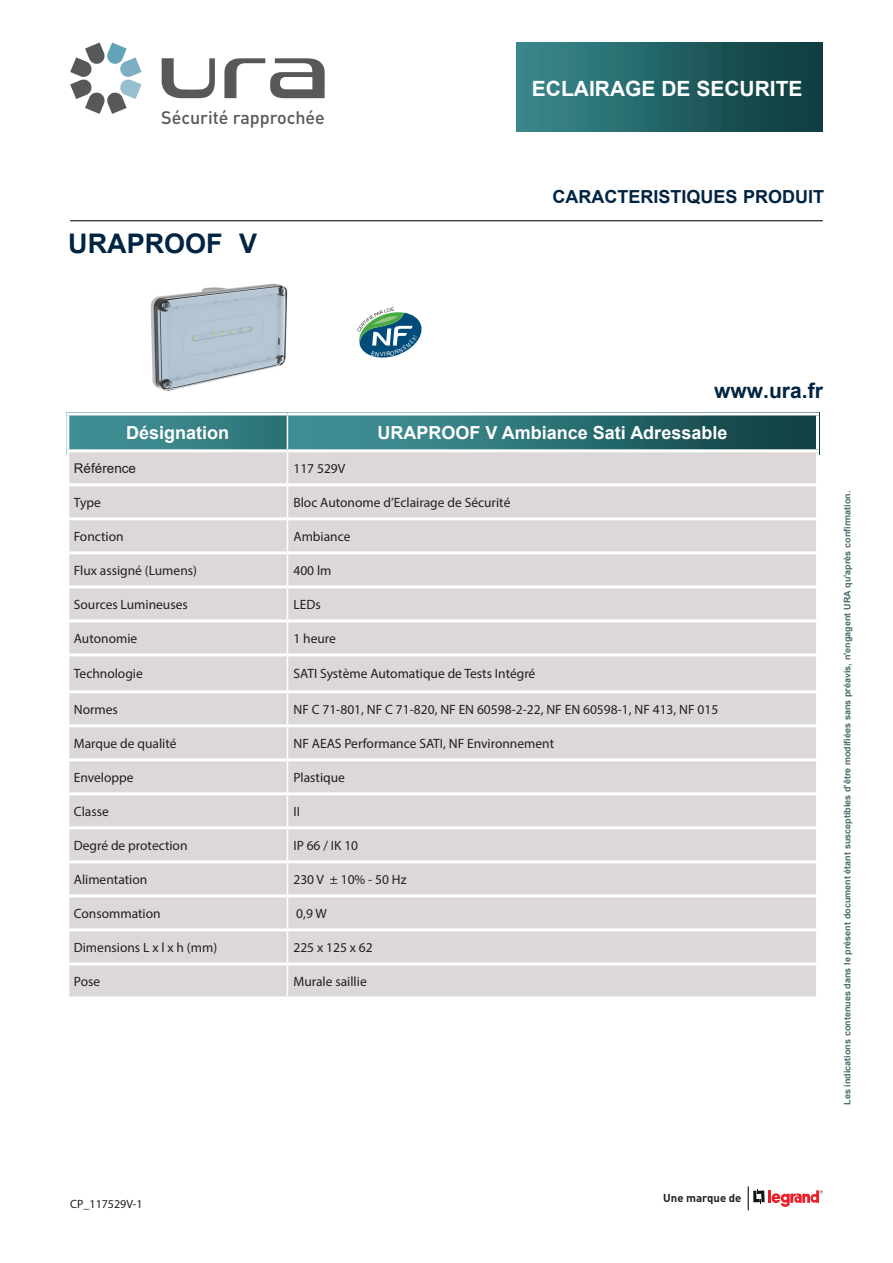
<style>
.page{position:relative;width:893px;height:1263px;background:#fff}
.page>*{position:absolute;margin:0;border:0;box-sizing:border-box;transform-origin:0 0}
.titre-produit{font:700 27px "Arial";color:#002442}
.Coordonnées{font:700 21px "Arial";color:#fff}
.Référence{font:700 21px "Arial";color:#002442}
.t1{font:700 18px "Arial";color:#fff}
.t2{font:700 18px "Arial";color:#002442}
.t3{font:500 17.85px "DIN Pro";color:#57585a}
.t4{font:13.5px "Myriad Pro";color:#231f20}
.t5{font:13.5px "Arial";color:#231f20}
.pied-de-page-suite{font:12px "Myriad Pro";color:#231f20}
.t6{font:700 11.4px "DIN Pro";color:#231f20}
.t7{font:700 9px "Arial";color:#486b6f}
</style>
<div class="page">
<hr style="left:70px;top:220px;width:753px;height:1px;background:#231f20">
<svg style="left:748px;top:1186px;width:75px;height:24px"></svg>
<svg style="left:162px;top:58px;width:53px;height:40px"></svg>
<svg style="left:70px;top:43px;width:72px;height:71px"></svg>
<svg style="left:224px;top:58px;width:101px;height:40px"></svg>
<div style="left:517px;top:43px;width:306px;height:89px;background:linear-gradient(to right,#3a898e,#0b393c)"></div>
<img style="left:150px;top:283px;width:138px;height:108px">
<div style="left:289px;top:412px;width:530px;height:42px;background:linear-gradient(to right,#44999f,#0f4143)"></div>
<div style="left:66px;top:412px;width:221px;height:42px;background:linear-gradient(to right,#419297,#2d7477)"></div>
<div style="left:69px;top:452px;width:747px;height:544px;background:#dcd8d7"></div>
<hr style="left:287px;top:452px;width:1px;height:31px;background:#fff">
<hr style="left:287px;top:486px;width:1px;height:31px;background:#fff">
<hr style="left:287px;top:520px;width:1px;height:31px;background:#fff">
<hr style="left:287px;top:554px;width:1px;height:31px;background:#fff">
<hr style="left:287px;top:588px;width:1px;height:31px;background:#fff">
<hr style="left:287px;top:622px;width:1px;height:31px;background:#fff">
<hr style="left:287px;top:656px;width:1px;height:34px;background:#fff">
<hr style="left:287px;top:693px;width:1px;height:31px;background:#fff">
<hr style="left:287px;top:727px;width:1px;height:31px;background:#fff">
<hr style="left:287px;top:761px;width:1px;height:31px;background:#fff">
<hr style="left:287px;top:795px;width:1px;height:31px;background:#fff">
<hr style="left:287px;top:829px;width:1px;height:31px;background:#fff">
<hr style="left:287px;top:863px;width:1px;height:31px;background:#fff">
<hr style="left:287px;top:897px;width:1px;height:31px;background:#fff">
<hr style="left:287px;top:931px;width:1px;height:31px;background:#fff">
<hr style="left:287px;top:965px;width:1px;height:31px;background:#fff">
<hr style="left:66px;top:412px;width:221px;height:3px;background:#fff">
<hr style="left:66px;top:415px;width:3px;height:34px;background:#fff">
<hr style="left:287px;top:412px;width:532px;height:3px;background:#fff">
<hr style="left:816px;top:415px;width:3px;height:34px;background:#fff">
<hr style="left:66px;top:449px;width:221px;height:3px;background:#fff">
<hr style="left:66px;top:452px;width:3px;height:31px;background:#fff">
<hr style="left:287px;top:449px;width:532px;height:3px;background:#fff">
<hr style="left:816px;top:452px;width:3px;height:31px;background:#fff">
<hr style="left:66px;top:483px;width:221px;height:3px;background:#fff">
<hr style="left:287px;top:483px;width:532px;height:3px;background:#fff">
<hr style="left:66px;top:517px;width:221px;height:3px;background:#fff">
<hr style="left:287px;top:517px;width:532px;height:3px;background:#fff">
<hr style="left:66px;top:551px;width:221px;height:3px;background:#fff">
<hr style="left:287px;top:551px;width:532px;height:3px;background:#fff">
<hr style="left:66px;top:585px;width:221px;height:3px;background:#fff">
<hr style="left:287px;top:585px;width:532px;height:3px;background:#fff">
<hr style="left:66px;top:619px;width:221px;height:3px;background:#fff">
<hr style="left:287px;top:619px;width:532px;height:3px;background:#fff">
<hr style="left:66px;top:653px;width:221px;height:3px;background:#fff">
<hr style="left:287px;top:653px;width:532px;height:3px;background:#fff">
<hr style="left:66px;top:690px;width:221px;height:3px;background:#fff">
<hr style="left:287px;top:690px;width:532px;height:3px;background:#fff">
<hr style="left:66px;top:724px;width:221px;height:3px;background:#fff">
<hr style="left:287px;top:724px;width:532px;height:3px;background:#fff">
<hr style="left:66px;top:758px;width:221px;height:3px;background:#fff">
<hr style="left:287px;top:758px;width:532px;height:3px;background:#fff">
<hr style="left:66px;top:792px;width:221px;height:3px;background:#fff">
<hr style="left:287px;top:792px;width:532px;height:3px;background:#fff">
<hr style="left:66px;top:826px;width:221px;height:3px;background:#fff">
<hr style="left:287px;top:826px;width:532px;height:3px;background:#fff">
<hr style="left:66px;top:860px;width:221px;height:3px;background:#fff">
<hr style="left:287px;top:860px;width:532px;height:3px;background:#fff">
<hr style="left:66px;top:894px;width:221px;height:3px;background:#fff">
<hr style="left:287px;top:894px;width:532px;height:3px;background:#fff">
<hr style="left:66px;top:928px;width:221px;height:3px;background:#fff">
<hr style="left:287px;top:928px;width:532px;height:3px;background:#fff">
<hr style="left:66px;top:962px;width:221px;height:3px;background:#fff">
<hr style="left:287px;top:962px;width:532px;height:3px;background:#fff">
<svg style="left:358px;top:307px;width:63px;height:51px"></svg>
<h3 class="t3" style="left:161px;top:103px;width:165px">Sécurité rapprochée</h3>
<p class="titre-produit" style="left:68px;top:225px;width:191px">URAPROOF V</p>
<p class="Coordonnées" style="left:532px;top:73px;width:272px">ECLAIRAGE DE SECURITE</p>
<h3 class="t2" style="left:553px;top:184px;width:273px">CARACTERISTIQUES PRODUIT</h3>
<p class="Référence" style="left:714px;top:376px;width:110px">www.ura.fr</p>
<p class="t1" style="left:126px;top:420px;width:105px">Désignation</p>
<p class="t1" style="left:378px;top:420px;width:351px">URAPROOF V Ambiance Sati Adressable</p>
<p class="t5" style="left:74px;top:459px;width:64px">Référence</p>
<p class="t4" style="left:293px;top:460px;width:53px">117 529V</p>
<p class="t4" style="left:74px;top:494px;width:28px">Type</p>
<p class="t4" style="left:293px;top:494px;width:218px">Bloc Autonome d’Eclairage de Sécurité</p>
<p class="t4" style="left:74px;top:528px;width:51px">Fonction</p>
<p class="t4" style="left:293px;top:528px;width:59px">Ambiance</p>
<p class="t4" style="left:74px;top:562px;width:125px">Flux assigné (Lumens)</p>
<p class="t4" style="left:293px;top:562px;width:40px">400 lm</p>
<p class="t4" style="left:74px;top:596px;width:115px">Sources Lumineuses</p>
<p class="t4" style="left:293px;top:596px;width:29px">LEDs</p>
<p class="t4" style="left:74px;top:630px;width:65px">Autonomie</p>
<p class="t4" style="left:293px;top:630px;width:44px">1 heure</p>
<p class="t4" style="left:74px;top:665px;width:70px">Technologie</p>
<p class="t4" style="left:293px;top:665px;width:243px">SATI Système Automatique de Tests Intégré</p>
<p class="t4" style="left:74px;top:701px;width:46px">Normes</p>
<p class="t4" style="left:293px;top:701px;width:426px">NF C 71-801, NF C 71-820, NF EN 60598-2-22, NF EN 60598-1, NF 413, NF 015</p>
<p class="t4" style="left:74px;top:735px;width:104px">Marque de qualité</p>
<p class="t4" style="left:293px;top:735px;width:262px">NF AEAS Performance SATI, NF Environnement</p>
<p class="t4" style="left:74px;top:769px;width:61px">Enveloppe</p>
<p class="t4" style="left:293px;top:769px;width:53px">Plastique</p>
<p class="t4" style="left:74px;top:803px;width:36px">Classe</p>
<p class="t4" style="left:293px;top:803px;width:8px">II</p>
<p class="t4" style="left:74px;top:837px;width:115px">Degré de protection</p>
<p class="t4" style="left:293px;top:837px;width:66px">IP 66 / IK 10</p>
<p class="t4" style="left:74px;top:871px;width:75px">Alimentation</p>
<p class="t4" style="left:293px;top:871px;width:115px">230 V ± 10% - 50 Hz</p>
<p class="t4" style="left:74px;top:905px;width:88px">Consommation</p>
<p class="t4" style="left:296px;top:905px;width:32px">0,9 W</p>
<p class="t4" style="left:74px;top:939px;width:145px">Dimensions L x l x h (mm)</p>
<p class="t4" style="left:293px;top:939px;width:81px">225 x 125 x 62</p>
<p class="t4" style="left:74px;top:973px;width:28px">Pose</p>
<p class="t4" style="left:293px;top:973px;width:75px">Murale saillie</p>
<p class="t7" style="left:841px;top:1105px;width:616px;rotate:-90deg">Les indications contenues dans le présent document étant susceptibles d'être modifiées sans préavis, n'engagent URA qu'après confirmation.</p>
<p class="pied-de-page-suite" style="left:70px;top:1196px;width:74px">CP_117529V-1</p>
<p class="t6" style="left:663px;top:1188px;width:80px">Une marque de</p>
</div>
